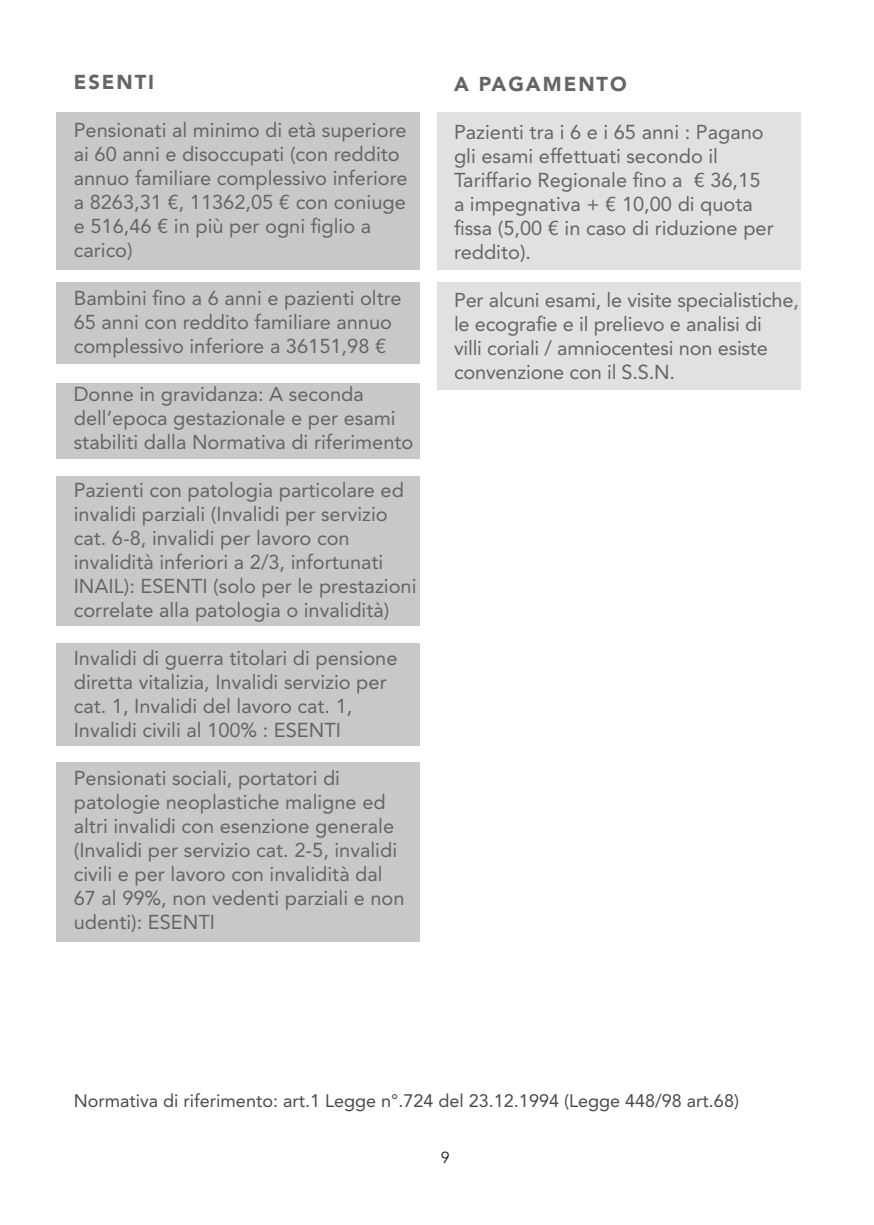
<style>
.page{position:relative;width:874px;height:1225px;background:#fff}
.page>*{position:absolute;margin:0;border:0;box-sizing:border-box;transform-origin:0 0}
.t1{font:20px/24px "Avenir LT Std";color:#656568}
.t2{font:900 20px "Avenir LT Std";letter-spacing:.1em;color:#656568}
.t3{font:18px "Avenir LT Std";color:#494a4b}
.t4{font:16px "Avenir LT Std";color:#231f20}
</style>
<div class="page">
<div style="left:56px;top:112px;width:364px;height:157px;background:#c7c8ca"></div>
<div style="left:437px;top:112px;width:363px;height:157px;background:#e0e1e3"></div>
<div style="left:437px;top:282px;width:363px;height:108px;background:#e0e1e3"></div>
<div style="left:56px;top:282px;width:364px;height:81px;background:#c7c8ca"></div>
<div style="left:56px;top:384px;width:363px;height:75px;background:#c7c8ca"></div>
<div style="left:56px;top:476px;width:363px;height:149px;background:#c7c8ca"></div>
<div style="left:56px;top:643px;width:363px;height:103px;background:#c7c8ca"></div>
<div style="left:56px;top:762px;width:363px;height:179px;background:#c7c8ca"></div>
<p class="t2" style="left:74px;top:70px;width:82px">ESENTI</p>
<p class="t1" style="left:74px;top:118px;width:335px">Pensionati al minimo di età superiore ai 60 anni e disoccupati (con reddito annuo familiare complessivo inferiore a 8263,31 €, 11362,05 € con coniuge e 516,46 € in più per ogni figlio a carico)</p>
<p class="t1" style="left:74px;top:286px;width:329px">Bambini fino a 6 anni e pazienti oltre<br>65 anni con reddito familiare annuo complessivo inferiore a 36151,98 €</p>
<p class="t1" style="left:74px;top:382px;width:341px">Donne in gravidanza: A seconda dell’epoca gestazionale e per esami stabiliti dalla Normativa di riferimento</p>
<p class="t1" style="left:74px;top:478px;width:344px">Pazienti con patologia particolare ed invalidi parziali (Invalidi per servizio cat. 6-8, invalidi per lavoro con invalidità inferiori a 2/3, infortunati INAIL): ESENTI (solo per le prestazioni correlate alla patologia o invalidità)</p>
<p class="t1" style="left:74px;top:646px;width:325px">Invalidi di guerra titolari di pensione diretta vitalizia, Invalidi servizio per cat. 1, Invalidi del lavoro cat. 1, Invalidi civili al 100% : ESENTI</p>
<p class="t1" style="left:74px;top:766px;width:332px">Pensionati sociali, portatori di patologie neoplastiche maligne ed altri invalidi con esenzione generale (Invalidi per servizio cat. 2-5, invalidi civili e per lavoro con invalidità dal 67 al 99%, non vedenti parziali e non udenti): ESENTI</p>
<p class="t2" style="left:454px;top:71px;width:174px">A PAGAMENTO</p>
<p class="t1" style="left:454px;top:120px;width:321px">Pazienti tra i 6 e i 65 anni : Pagano gli esami effettuati secondo il<br>Tariffario Regionale fino a € 36,15 a impegnativa + € 10,00 di quota fissa (5,00 € in caso di riduzione per reddito).</p>
<p class="t1" style="left:454px;top:288px;width:346px">Per alcuni esami, le visite specialistiche, le ecografie e il prelievo e analisi di<br>villi coriali / amniocentesi non esiste convenzione con il S.S.N.</p>
<p class="t3" style="left:74px;top:1090px;width:666px">Normativa di riferimento: art.1 Legge n°.724 del 23.12.1994 (Legge 448/98 art.68)</p>
<p class="t4" style="left:440px;top:1148px;width:10px">9</p>
</div>
